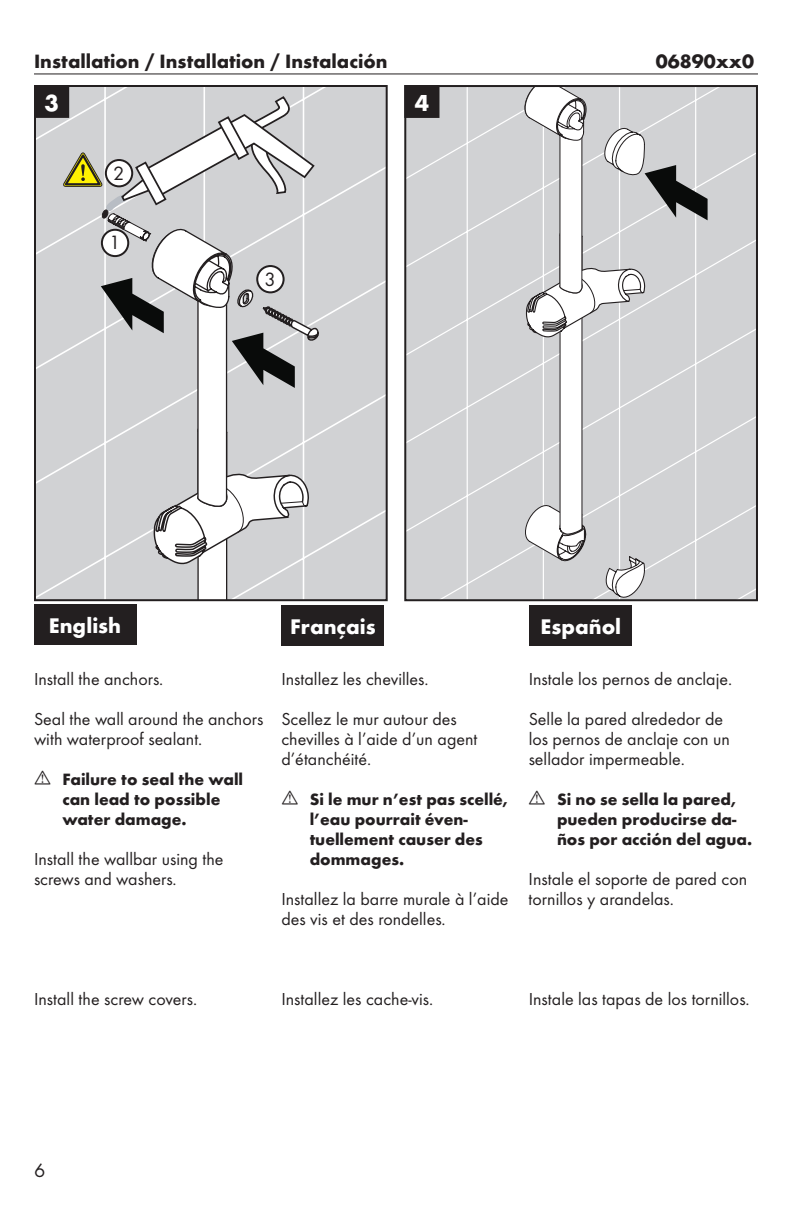
<style>
.page{position:relative;width:792px;height:1224px;background:#fff}
.page>*{position:absolute;margin:0;border:0;box-sizing:border-box;transform-origin:0 0}
.t1{font:700 24px "Futura TOT";color:#fff}
.t2{font:700 22px "Futura TOT";color:#fff}
.t3{font:700 20px "Futura TOT";color:#231f20}
.t4{font:20px "Futura TOT Boo";color:#231f20}
.t5{font:18px/20px "Futura TOT Boo";color:#231f20}
.t6{font:700 17px/20px "Futura TOT";color:#231f20}
</style>
<div class="page">
<hr style="left:34px;top:74px;width:724px;height:1px;background:#231f20">
<div style="left:34px;top:604px;width:102px;height:41px;background:#231f20"></div>
<div style="left:282px;top:605px;width:102px;height:41px;background:#231f20"></div>
<div style="left:530px;top:605px;width:102px;height:41px;background:#231f20"></div>
<div style="left:37px;top:88px;width:348px;height:510px;background:#d1d2d4"></div>
<div style="left:34px;top:85px;width:354px;height:516px;border:2px solid #231f20"></div>
<div style="left:407px;top:88px;width:348px;height:510px;background:#d1d2d4"></div>
<div style="left:404px;top:85px;width:354px;height:516px;border:2px solid #231f20"></div>
<div style="left:35px;top:86px;width:33px;height:31px;background:#231f20"></div>
<div style="left:34px;top:85px;width:35px;height:33px;border:2px solid #231f20"></div>
<svg style="left:63px;top:95px;width:257px;height:505px"></svg>
<svg style="left:522px;top:86px;width:186px;height:514px"></svg>
<div style="left:405px;top:86px;width:33px;height:31px;background:#231f20"></div>
<div style="left:404px;top:85px;width:35px;height:33px;border:2px solid #231f20"></div>
<div style="left:102px;top:230px;width:26px;height:26px;background:#fff;border-radius:50%"></div>
<div style="left:101px;top:229px;width:28px;height:28px;border:2px solid #231f20;border-radius:50%"></div>
<div style="left:106px;top:160px;width:26px;height:26px;background:#fff;border-radius:50%"></div>
<div style="left:105px;top:159px;width:28px;height:28px;border:2px solid #231f20;border-radius:50%"></div>
<div style="left:257px;top:266px;width:27px;height:26px;background:#fff;border-radius:50%"></div>
<div style="left:256px;top:265px;width:29px;height:28px;border:2px solid #231f20;border-radius:50%"></div>
<p class="t3" style="left:34px;top:49px;width:355px">Installation / Installation / Instalación</p>
<p class="t3" style="left:656px;top:49px;width:100px">06890xx0</p>
<h1 class="t1" style="left:44px;top:88px;width:16px">3</h1>
<h1 class="t1" style="left:415px;top:88px;width:16px">4</h1>
<p class="t4" style="left:113px;top:161px;width:13px">2</p>
<p class="t4" style="left:109px;top:231px;width:13px">1</p>
<p class="t4" style="left:265px;top:267px;width:13px">3</p>
<p class="t2" style="left:49px;top:612px;width:74px">English</p>
<p class="t2" style="left:290px;top:613px;width:87px">Français</p>
<p class="t2" style="left:541px;top:613px;width:82px">Español</p>
<p class="t5" style="left:34px;top:669px;width:131px">Install the anchors.</p>
<p class="t5" style="left:34px;top:709px;width:231px">Seal the wall around the anchors with waterproof sealant.</p>
<p class="t6" style="left:62px;top:769px;width:182px">Failure to seal the wall can lead to possible water damage.</p>
<p class="t5" style="left:34px;top:849px;width:191px">Install the wallbar using the screws and washers.</p>
<p class="t5" style="left:281px;top:669px;width:149px">Installez les chevilles.</p>
<p class="t5" style="left:281px;top:709px;width:198px">Scellez le mur autour des chevilles à l’aide d’un agent d’étanchéité.</p>
<p class="t6" style="left:310px;top:789px;width:200px">Si le mur n’est pas scellé, l’eau pourrait éven&shy;tuellement causer des dommages.</p>
<p class="t5" style="left:281px;top:889px;width:229px">Installez la barre murale à l’aide des vis et des rondelles.</p>
<p class="t5" style="left:529px;top:669px;width:205px">Instale los pernos de anclaje.</p>
<p class="t5" style="left:529px;top:709px;width:203px">Selle la pared alrededor de los pernos de anclaje con un sellador impermeable.</p>
<p class="t6" style="left:557px;top:789px;width:197px">Si no se sella la pared, pueden producirse da&shy;ños por acción del agua.</p>
<p class="t5" style="left:529px;top:869px;width:220px">Instale el soporte de pared con tornillos y arandelas.</p>
<p class="t5" style="left:34px;top:989px;width:165px">Install the screw covers.</p>
<p class="t5" style="left:281px;top:989px;width:154px">Installez les cache-vis.</p>
<p class="t5" style="left:529px;top:989px;width:223px">Instale las tapas de los tornillos.</p>
<p class="t4" style="left:34px;top:1159px;width:13px">6</p>
</div>
